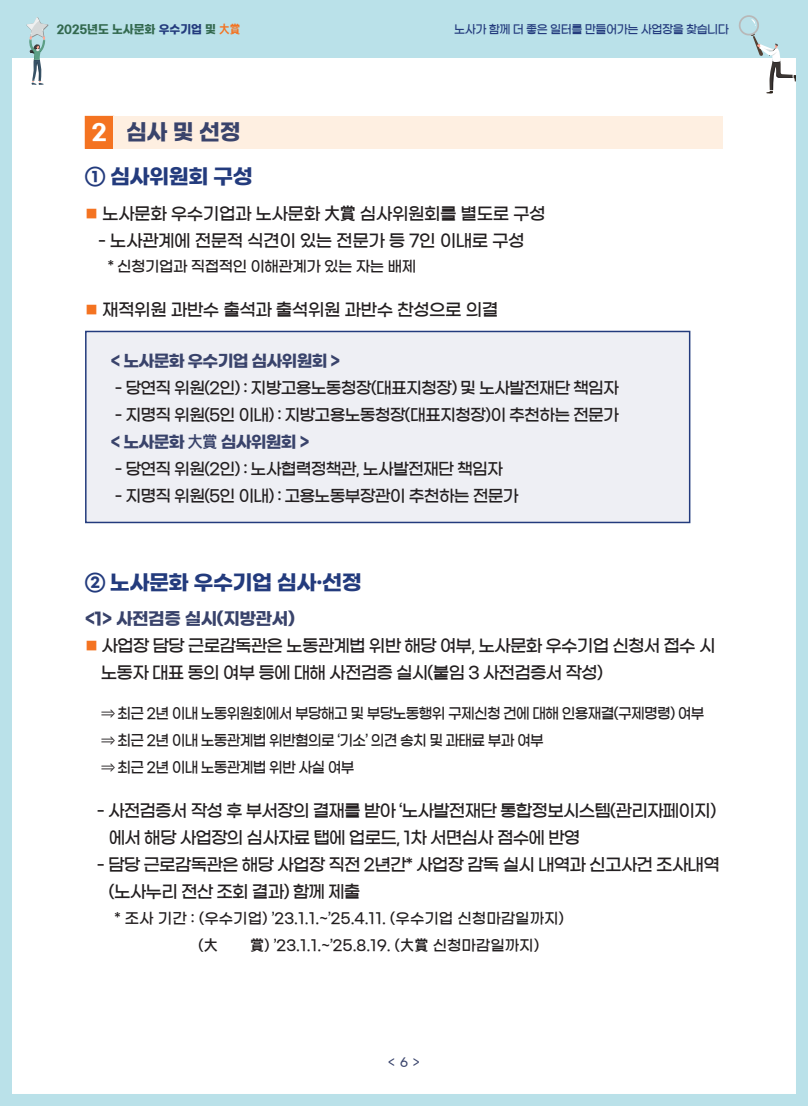
<style>
.page{position:relative;width:808px;height:1106px;background:#fff}
.page>*{position:absolute;margin:0;border:0;box-sizing:border-box;transform-origin:0 0}
.t1{font:22.5px "Gmarket Sans TTF Bold";color:#39436b}
.t2{font:22.5px "Gmarket Sans TTF Bold";color:#fff}
.t3{font:21px "Gmarket Sans TTF Bold";letter-spacing:-.03em;color:#233b7d}
.t4{font:17.25px "Gmarket Sans TTF Medium";letter-spacing:-.05em;color:#231f20}
.t5{font:17.25px "Gmarket Sans TTF Medium";letter-spacing:-.03em;color:#231f20}
.t6{font:17.25px "Gmarket Sans TTF Bold";letter-spacing:-.03em;color:#39436b}
.t7{font:16.5px "Gmarket Sans TTF Medium";letter-spacing:-.05em;color:#231f20}
.t8{font:16.5px "Gmarket Sans TTF Bold";letter-spacing:-.05em;color:#39436b}
.t9{font:15px "Gmarket Sans TTF Medium";letter-spacing:-.05em;color:#231f20;scale:.95 1}
.t10{font:15px "Gmarket Sans TTF Medium";color:#231f20}
.t11{font:15px "Gmarket Sans TTF Medium";letter-spacing:-.03em;color:#231f20}
.t12{font:15px "Gmarket Sans TTF Medium";letter-spacing:-.05em;color:#231f20}
.t13{font:12px "Gmarket Sans TTF Medium";letter-spacing:-.04em;color:#233b7d;scale:.96 1}
.t14{font:12px "Gmarket Sans TTF Bold";color:#33694f;scale:.94 1}
.t15{font:12px "Gmarket Sans TTF Medium";color:#39436b}
.s1{color:#233b7d}
.s2{font-family:"Nanum Gothic";font-weight:800;color:#f47321}
.s3{font-size:13.5px;color:#f47321}
.s4{font-family:"Nanum Gothic";font-weight:700}
</style>
<div class="page">
<div style="left:0;top:0;width:808px;height:1106px;border:12px solid #bae1e9"></div>
<div style="left:0;top:0;width:808px;height:57px;background:#bae1e9"></div>
<svg style="left:739px;top:15px;width:57px;height:79px"></svg>
<svg style="left:26px;top:17px;width:23px;height:68px"></svg>
<div style="left:85px;top:331px;width:605px;height:192px;background:#eeeff4;border:2px solid #233b7d"></div>
<div style="left:85px;top:116px;width:29px;height:32px;background:#f47321"></div>
<div style="left:85px;top:116px;width:29px;height:33px;border:1px solid #f47321"></div>
<div style="left:113px;top:116px;width:610px;height:32px;background:#feefe1"></div>
<p class="t14" style="left:57px;top:23px;width:197px">2025년도 노사문화 <span class="s1">우수기업</span> 및 <span class="s2">大賞</span></p>
<p class="t13" style="left:454px;top:23px;width:288px">노사가 함께 더 좋은 일터를 만들어가는 사업장을 찾습니다</p>
<p class="t2" style="left:92px;top:120px;width:17px">2</p>
<p class="t1" style="left:126px;top:120px;width:116px">심사 및 선정</p>
<p class="t3" style="left:85px;top:165px;width:169px">① 심사위원회 구성</p>
<p class="t5" style="left:85px;top:204px;width:462px"><span class="s3">■</span> 노사문화 우수기업과 노사문화 <span class="s4">大賞</span> 심사위원회를 별도로 구성</p>
<p class="t5" style="left:98px;top:231px;width:428px">- 노사관계에 전문적 식견이 있는 전문가 등 7인 이내로 구성</p>
<p class="t11" style="left:108px;top:258px;width:310px">* 신청기업과 직접적인 이해관계가 있는 자는 배제</p>
<p class="t5" style="left:85px;top:300px;width:415px"><span class="s3">■</span> 재적위원 과반수 출석과 출석위원 과반수 찬성으로 의결</p>
<p class="t8" style="left:111px;top:351px;width:231px">&lt; 노사문화 우수기업 심사위원회 &gt;</p>
<p class="t7" style="left:115px;top:379px;width:506px">- 당연직 위원(2인) : 지방고용노동청장(대표지청장) 및 노사발전재단 책임자</p>
<p class="t7" style="left:115px;top:406px;width:506px">- 지명직 위원(5인 이내) : 지방고용노동청장(대표지청장)이 추천하는 전문가</p>
<p class="t8" style="left:111px;top:432px;width:200px">&lt; 노사문화 <span class="s4">大賞</span> 심사위원회 &gt;</p>
<p class="t7" style="left:115px;top:460px;width:390px">- 당연직 위원(2인) : 노사협력정책관, 노사발전재단 책임자</p>
<p class="t7" style="left:115px;top:487px;width:405px">- 지명직 위원(5인 이내) : 고용노동부장관이 추천하는 전문가</p>
<p class="t3" style="left:85px;top:570px;width:278px">② 노사문화 우수기업 심사·선정</p>
<p class="t6" style="left:85px;top:609px;width:211px">&lt;1&gt; 사전검증 실시(지방관서)</p>
<p class="t4" style="left:85px;top:636px;width:632px"><span class="s3">■</span> 사업장 담당 근로감독관은 노동관계법 위반 해당 여부, 노사문화 우수기업 신청서 접수 시</p>
<p class="t4" style="left:101px;top:663px;width:504px">노동자 대표 동의 여부 등에 대해 사전검증 실시(붙임 3 사전검증서 작성)</p>
<p class="t9" style="left:101px;top:705px;width:636px">⇒ 최근 2년 이내 노동위원회에서 부당해고 및 부당노동행위 구제신청 건에 대해 인용재결(구제명령) 여부</p>
<p class="t9" style="left:101px;top:732px;width:467px">⇒ 최근 2년 이내 노동관계법 위반혐의로 ‘기소’ 의견 송치 및 과태료 부과 여부</p>
<p class="t9" style="left:101px;top:759px;width:268px">⇒ 최근 2년 이내 노동관계법 위반 사실 여부</p>
<p class="t4" style="left:97px;top:801px;width:621px">- 사전검증서 작성 후 부서장의 결재를 받아 ‘노사발전재단 통합정보시스템(관리자페이지)</p>
<p class="t4" style="left:109px;top:828px;width:473px">에서 해당 사업장의 심사자료 탭에 업로드, 1차 서면심사 점수에 반영</p>
<p class="t4" style="left:97px;top:855px;width:624px">- 담당 근로감독관은 해당 사업장 직전 2년간* 사업장 감독 실시 내역과 신고사건 조사내역</p>
<p class="t4" style="left:109px;top:882px;width:253px">(노사누리 전산 조회 결과) 함께 제출</p>
<p class="t10" style="left:114px;top:909px;width:451px">* 조사 기간 : (우수기업) ’23.1.1.~’25.4.11. (우수기업 신청마감일까지)</p>
<p class="t12" style="left:198px;top:936px;width:21px">(<span class="s4">大</span></p>
<p class="t10" style="left:250px;top:936px;width:290px"><span class="s4">賞</span>) ’23.1.1.~’25.8.19. (<span class="s4">大賞</span> 신청마감일까지)</p>
<p class="t15" style="left:388px;top:1055px;width:33px">&lt; 6 &gt;</p>
</div>
